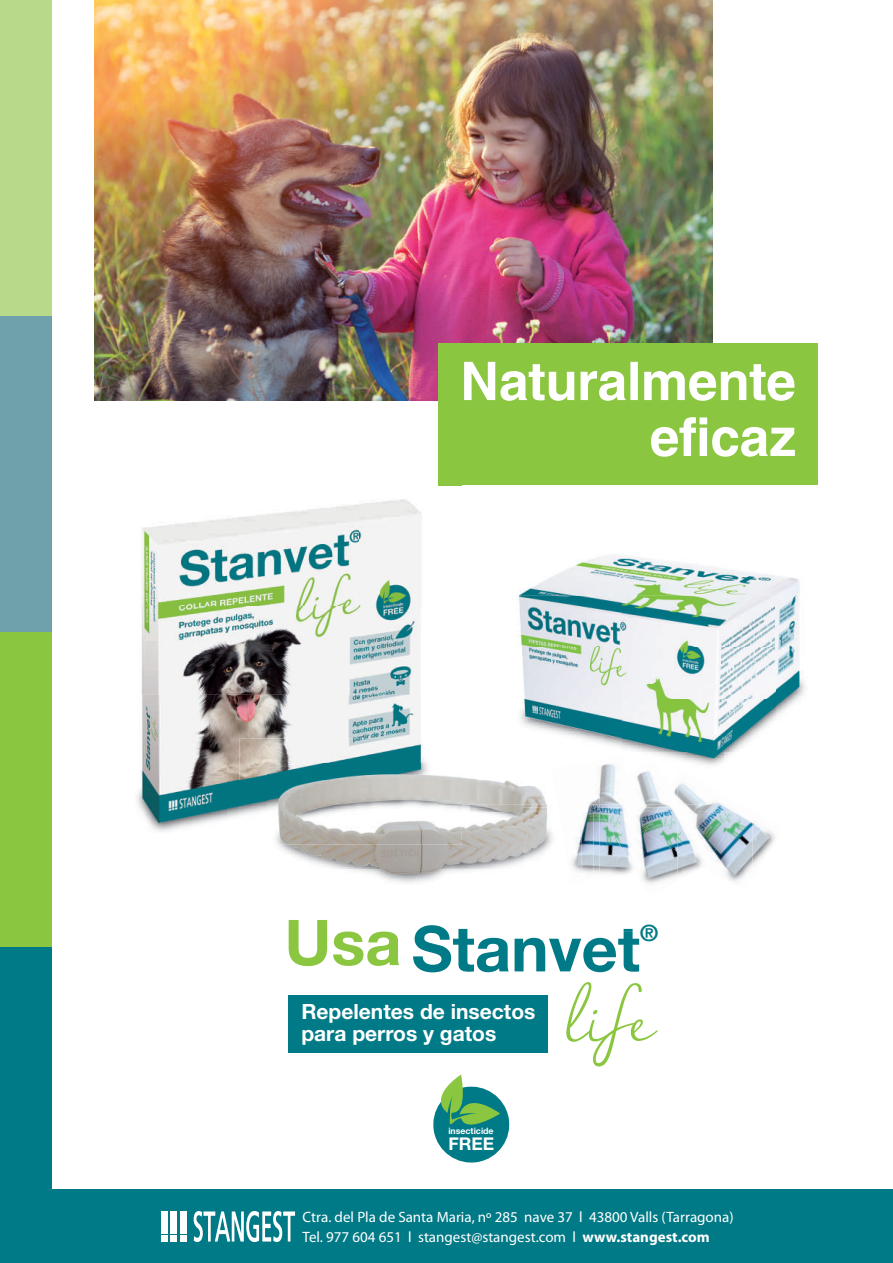
<style>
.page{position:relative;width:893px;height:1263px;background:#fff}
.page>*{position:absolute;margin:0;border:0;box-sizing:border-box;transform-origin:0 0}
.t1{font:69.75px "Nella Sue Demo";color:#8bc640}
.t2{font:700 63.15px "Helvetica Neue";color:#007a86}
.t3{font:700 63.15px "Helvetica Neue";color:#8bc640}
.t4{font:700 53.25px/55.9px "Helvetica";letter-spacing:-.01em;color:#fff;text-align:right}
.t5{font:700 22.5px "Helvetica Neue";color:#007a86}
.t6{font:700 21px/22.5px "Helvetica Neue";color:#fff}
.t7{font:700 17.55px "Helvetica Neue";color:#fff}
.t8{font:15px/19.5px "Myriad Pro";color:#fff}
.t9{font:700 8.85px "Helvetica Neue";color:#fff}
.s1{font-weight:700}
</style>
<div class="page">
<svg style="left:433px;top:1074px;width:77px;height:89px"></svg>
<div style="left:288px;top:995px;width:259px;height:58px;background:#007a86"></div>
<div style="left:0;top:1189px;width:893px;height:74px;background:#007a86"></div>
<div style="left:161px;top:1211px;width:7px;height:22px;background:#fff"></div>
<div style="left:170px;top:1211px;width:7px;height:22px;background:#fff"></div>
<div style="left:180px;top:1211px;width:7px;height:22px;background:#fff"></div>
<div style="left:161px;top:1236px;width:7px;height:6px;background:#fff"></div>
<div style="left:170px;top:1236px;width:7px;height:6px;background:#fff"></div>
<div style="left:180px;top:1236px;width:7px;height:6px;background:#fff"></div>
<svg style="left:194px;top:1211px;width:101px;height:31px"></svg>
<div style="left:0;top:631px;width:51px;height:316px;background:#8bc640"></div>
<div style="left:0;top:316px;width:51px;height:315px;background:#6fa1ad"></div>
<div style="left:0;top:947px;width:51px;height:316px;background:#007a86"></div>
<div style="left:0;top:0;width:51px;height:316px;background:#b8d98a"></div>
<img style="left:95px;top:0;width:618px;height:400px">
<div style="left:438px;top:344px;width:380px;height:141px;background:#8bc640"></div>
<img style="left:141px;top:485px;width:321px;height:210px">
<img style="left:137px;top:695px;width:111px;height:137px">
<img style="left:248px;top:695px;width:173px;height:43px">
<img style="left:239px;top:738px;width:187px;height:42px">
<img style="left:419px;top:925px;width:48px;height:4px">
<img style="left:289px;top:920px;width:39px;height:9px">
<img style="left:227px;top:780px;width:12px;height:52px">
<img style="left:239px;top:780px;width:28px;height:52px">
<img style="left:267px;top:763px;width:171px;height:17px">
<img style="left:336px;top:869px;width:140px;height:9px">
<img style="left:476px;top:812px;width:76px;height:57px">
<img style="left:424px;top:804px;width:52px;height:65px">
<img style="left:278px;top:845px;width:146px;height:24px">
<img style="left:267px;top:780px;width:195px;height:65px">
<img style="left:476px;top:780px;width:71px;height:32px">
<svg style="left:470px;top:804px;width:6px;height:8px"></svg>
<img style="left:519px;top:555px;width:281px;height:41px">
<img style="left:438px;top:506px;width:24px;height:298px">
<img style="left:518px;top:596px;width:288px;height:156px">
<img style="left:651px;top:752px;width:74px;height:13px">
<img style="left:518px;top:738px;width:63px;height:14px">
<img style="left:523px;top:807px;width:24px;height:5px">
<img style="left:597px;top:764px;width:19px;height:12px">
<img style="left:574px;top:812px;width:19px;height:61px">
<img style="left:571px;top:812px;width:10px;height:57px">
<img style="left:623px;top:928px;width:10px;height:4px">
<img style="left:593px;top:812px;width:38px;height:63px">
<img style="left:601px;top:804px;width:58px;height:3px">
<img style="left:637px;top:760px;width:33px;height:44px">
<img style="left:599px;top:776px;width:21px;height:28px">
<img style="left:643px;top:812px;width:1px;height:25px">
<img style="left:642px;top:837px;width:35px;height:47px">
<img style="left:601px;top:807px;width:55px;height:5px">
<img style="left:601px;top:812px;width:42px;height:60px">
<svg style="left:587px;top:791px;width:14px;height:21px"></svg>
<img style="left:682px;top:866px;width:17px;height:9px">
<img style="left:677px;top:854px;width:5px;height:22px">
<img style="left:661px;top:788px;width:16px;height:12px">
<img style="left:644px;top:812px;width:33px;height:39px">
<img style="left:656px;top:807px;width:5px;height:5px">
<img style="left:752px;top:820px;width:24px;height:46px">
<img style="left:677px;top:783px;width:45px;height:21px">
<img style="left:712px;top:812px;width:40px;height:70px">
<img style="left:684px;top:804px;width:49px;height:8px">
<img style="left:682px;top:812px;width:30px;height:54px">
<img style="left:677px;top:818px;width:5px;height:36px">
<svg style="left:661px;top:800px;width:23px;height:12px"></svg>
<h3 class="t4" style="left:460px;top:358px;width:337px">Naturalmente eficaz</h3>
<h2 class="t3" style="left:284px;top:920px;width:119px">Usa</h2>
<h3 class="t5" style="left:640px;top:925px;width:20px">®</h3>
<h2 class="t2" style="left:412px;top:926px;width:230px">Stanvet</h2>
<h3 class="t6" style="left:301px;top:1002px;width:236px">Repelentes de insectos para perros y gatos</h3>
<h1 class="t1" style="left:566px;top:977px;width:90px">life</h1>
<p class="t9" style="left:448px;top:1127px;width:47px">insecticide</p>
<p class="t7" style="left:448px;top:1137px;width:47px">FREE</p>
<p class="t8" style="left:303px;top:1208px;width:433px">Ctra. del Pla de Santa Maria, nº 285 nave 37 l 43800 Valls (Tarragona)<br>Tel. 977 604 651 l stangest@stangest.com l <span class="s1">www.stangest.com</span></p>
</div>
